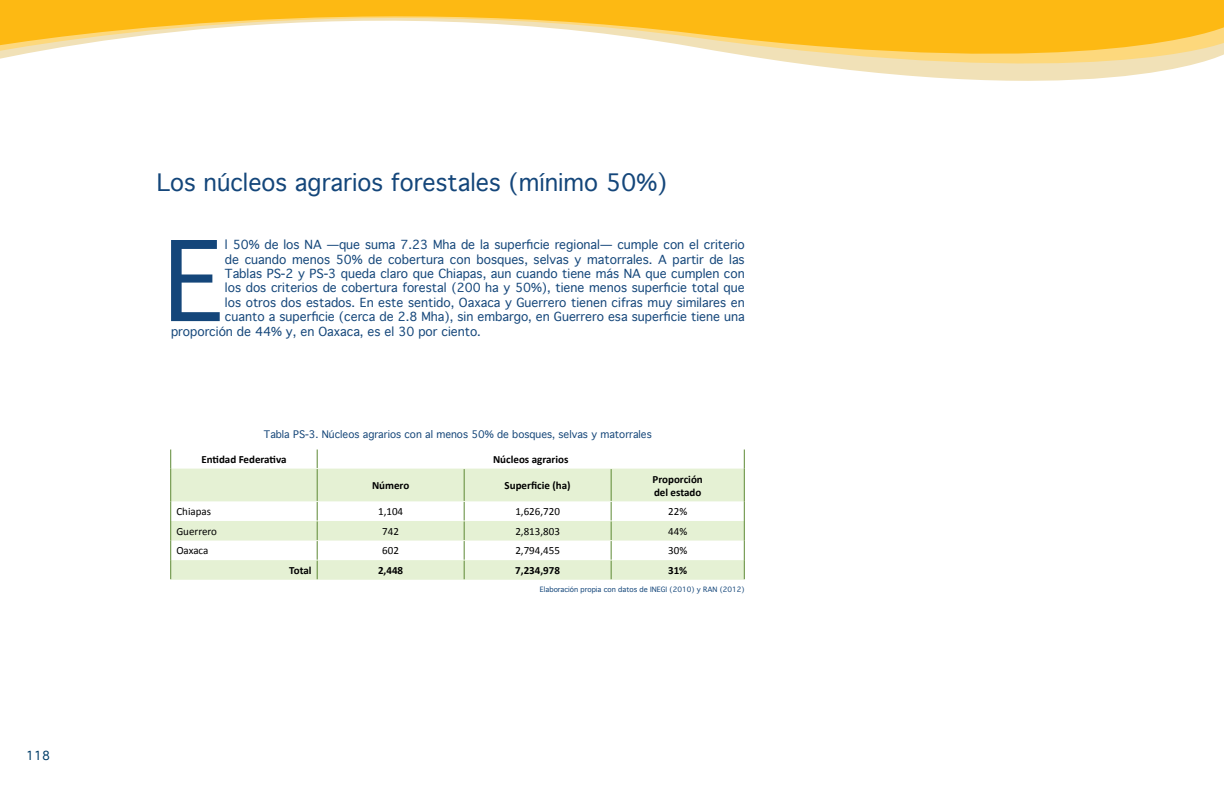
<style>
.page{position:relative;width:1224px;height:792px;background:#fff}
.page>*{position:absolute;margin:0;border:0;box-sizing:border-box;transform-origin:0 0}
.t1{font:107px "Geneva";color:#14467a}
.t2{font:23px "Geneva";color:#14467a}
.t3{font:12px "Geneva";color:#14467a}
.t4{font:12px "Geneva";color:#003d68}
.t5{font:700 11px/13.2px "Calibri";color:#000}
.t6{font:11px "Calibri";color:#000}
.t7{font:10px "Geneva";color:#154679}
.t8{font:7px "Geneva";color:#14467a}
</style>
<div class="page">
<svg style="left:0;top:0;width:1224px;height:81px"></svg>
<svg style="left:171px;top:469px;width:573px;height:111px;fill:#e5f1d4"></svg>
<hr style="left:317px;top:469px;width:1px;height:32px;background:#5d8934">
<hr style="left:464px;top:469px;width:1px;height:32px;background:#5d8934">
<hr style="left:611px;top:469px;width:1px;height:32px;background:#5d8934">
<svg style="left:170px;top:450px;width:1px;height:19px"></svg>
<hr style="left:170px;top:469px;width:1px;height:32px;background:#5d8934">
<hr style="left:744px;top:469px;width:1px;height:32px;background:#5d8934">
<svg style="left:170px;top:501px;width:1px;height:78px"></svg>
<svg style="left:317px;top:502px;width:1px;height:77px"></svg>
<svg style="left:464px;top:502px;width:1px;height:77px"></svg>
<svg style="left:611px;top:502px;width:1px;height:77px"></svg>
<svg style="left:744px;top:501px;width:1px;height:78px"></svg>
<svg style="left:317px;top:450px;width:1px;height:18px"></svg>
<svg style="left:744px;top:450px;width:1px;height:19px"></svg>
<p class="t4" style="left:26px;top:748px;width:26px">118</p>
<h2 class="t2" style="left:157px;top:168px;width:512px">Los núcleos agrarios forestales (mínimo 50%)</h2>
<h1 class="t1" style="left:163px;top:214px;width:63px">E</h1>
<p class="t3" style="left:225px;top:237px;width:521px">l 50% de los NA —que suma 7.23 Mha de la superficie regional— cumple con el criterio</p>
<p class="t3" style="left:225px;top:252px;width:521px">de cuando menos 50% de cobertura con bosques, selvas y matorrales. A partir de las</p>
<p class="t3" style="left:225px;top:266px;width:521px">Tablas PS-2 y PS-3 queda claro que Chiapas, aun cuando tiene más NA que cumplen con</p>
<p class="t3" style="left:225px;top:280px;width:521px">los dos criterios de cobertura forestal (200 ha y 50%), tiene menos superficie total que</p>
<p class="t3" style="left:225px;top:295px;width:521px">los otros dos estados. En este sentido, Oaxaca y Guerrero tienen cifras muy similares en</p>
<p class="t3" style="left:225px;top:309px;width:521px">cuanto a superficie (cerca de 2.8 Mha), sin embargo, en Guerrero esa superficie tiene una</p>
<p class="t3" style="left:171px;top:324px;width:311px">proporción de 44% y, en Oaxaca, es el 30 por ciento.</p>
<p class="t7" style="left:264px;top:428px;width:389px">Tabla PS-3. Núcleos agrarios con al menos 50% de bosques, selvas y matorrales</p>
<p class="t5" style="left:201px;top:453px;width:87px">Entidad Federativa</p>
<p class="t5" style="left:493px;top:453px;width:77px">Núcleos agrarios</p>
<p class="t5" style="left:372px;top:479px;width:39px">Número</p>
<p class="t5" style="left:505px;top:479px;width:68px">Superficie (ha)</p>
<p class="t5" style="left:653px;top:472px;width:52px">Proporción del estado</p>
<p class="t6" style="left:176px;top:505px;width:36px">Chiapas</p>
<p class="t6" style="left:378px;top:505px;width:27px">1,104</p>
<p class="t6" style="left:515px;top:505px;width:46px">1,626,720</p>
<p class="t6" style="left:668px;top:505px;width:21px">22%</p>
<p class="t6" style="left:176px;top:524px;width:42px">Guerrero</p>
<p class="t6" style="left:382px;top:524px;width:18px">742</p>
<p class="t6" style="left:515px;top:524px;width:46px">2,813,803</p>
<p class="t6" style="left:668px;top:524px;width:21px">44%</p>
<p class="t6" style="left:176px;top:544px;width:34px">Oaxaca</p>
<p class="t6" style="left:382px;top:544px;width:18px">602</p>
<p class="t6" style="left:515px;top:544px;width:46px">2,794,455</p>
<p class="t6" style="left:668px;top:544px;width:21px">30%</p>
<p class="t5" style="left:289px;top:564px;width:24px">Total</p>
<p class="t5" style="left:378px;top:564px;width:27px">2,448</p>
<p class="t5" style="left:515px;top:564px;width:46px">7,234,978</p>
<p class="t5" style="left:668px;top:564px;width:21px">31%</p>
<p class="t8" style="left:540px;top:585px;width:206px">Elaboración propia con datos de INEGI (2010) y RAN (2012)</p>
</div>
